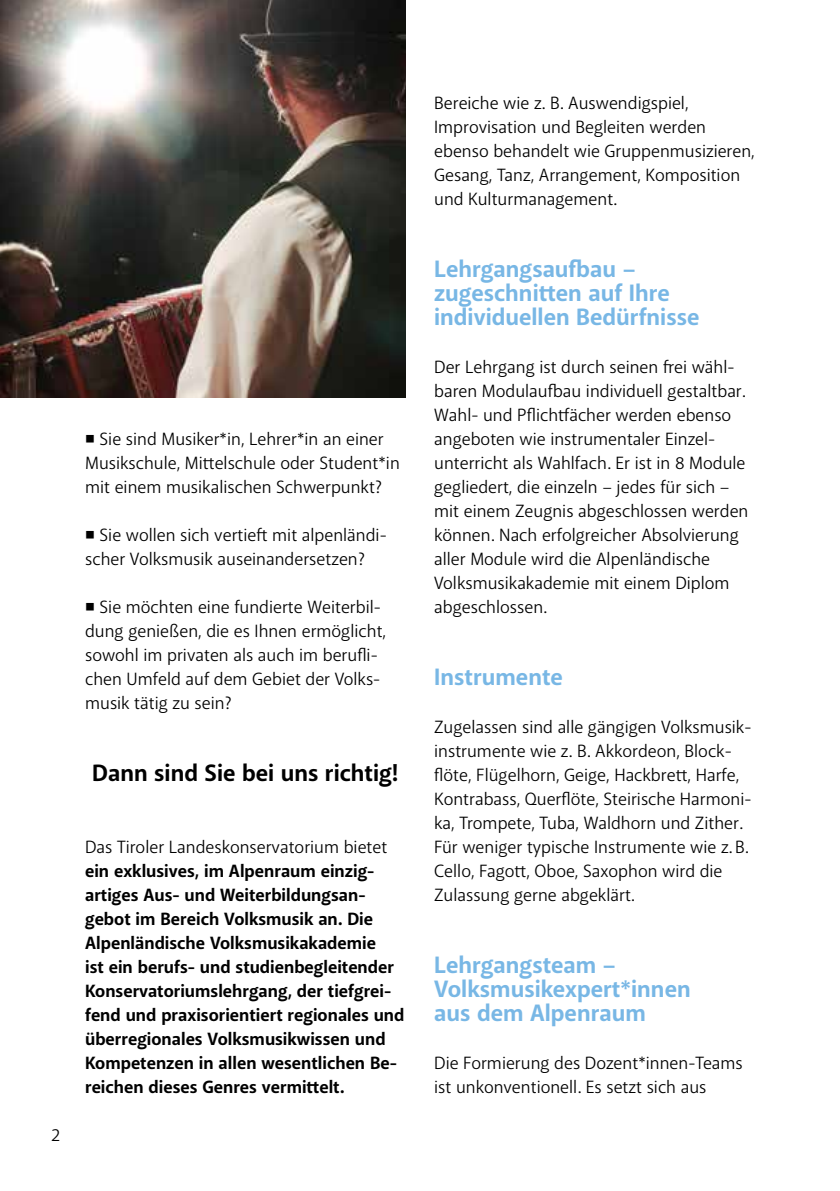
<style>
.page{position:relative;width:840px;height:1191px;background:#fff}
.page>*{position:absolute;margin:0;border:0;box-sizing:border-box;transform-origin:0 0}
.t1{font:700 24px/24px "Akagi Pro";color:#78b7e5}
.t2{font:700 24px "Akagi Pro";color:#000}
.t3{font:18px/24px "Akagi Pro";color:#000}
.t4{font:700 18px/24px "Akagi Pro";color:#000}
</style>
<div class="page">
<img style="left:0;top:0;width:405px;height:397px">
<p class="t3" style="left:51px;top:1123px;width:11px">2</p>
<p class="t3" style="left:85px;top:427px;width:316px">■ Sie sind Musiker*in, Lehrer*in an einer<br>Musikschule, Mittelschule oder Student*in mit einem musikalischen Schwerpunkt?</p>
<p class="t3" style="left:85px;top:523px;width:303px">■ Sie wollen sich vertieft mit alpenländi&shy;scher Volksmusik auseinandersetzen?</p>
<p class="t3" style="left:85px;top:595px;width:302px">■ Sie möchten eine fundierte Weiterbil&shy;dung genießen, die es Ihnen ermöglicht, sowohl im privaten als auch im berufli&shy;chen Umfeld auf dem Gebiet der Volks&shy;musik tätig zu sein?</p>
<h1 class="t2" style="left:92px;top:758px;width:308px">Dann sind Sie bei uns richtig!</h1>
<p class="t3" style="left:85px;top:835px;width:303px">Das Tiroler Landeskonservatorium bietet</p>
<p class="t4" style="left:85px;top:859px;width:321px">ein exklusives, im Alpenraum einzig&shy;artiges Aus- und Weiterbildungsan&shy;gebot im Bereich Volksmusik an. Die Alpenländische Volksmusikakademie<br>ist ein berufs- und studienbegleitender Konservatoriumslehrgang, der tiefgrei&shy;fend und praxisorientiert regionales und überregionales Volksmusikwissen und Kompetenzen in allen wesentlichen Be&shy;reichen dieses Genres vermittelt.</p>
<p class="t3" style="left:434px;top:91px;width:322px">Bereiche wie z. B. Auswendigspiel, Improvisation und Begleiten werden ebenso behandelt wie Gruppenmusizieren, Gesang, Tanz, Arrangement, Komposition und Kulturmanagement.</p>
<h1 class="t1" style="left:434px;top:257px;width:266px">Lehrgangsaufbau – zugeschnitten auf Ihre individuellen Bedürfnisse</h1>
<p class="t3" style="left:434px;top:355px;width:315px">Der Lehrgang ist durch seinen frei wähl&shy;baren Modulaufbau individuell gestaltbar.<br>Wahl- und Pflichtfächer werden ebenso angeboten wie instrumentaler Einzel&shy;unterricht als Wahlfach. Er ist in 8 Module gegliedert, die einzeln – jedes für sich – mit einem Zeugnis abgeschlossen werden können. Nach erfolgreicher Absolvierung aller Module wird die Alpenländische Volksmusikakademie mit einem Diplom abgeschlossen.</p>
<h1 class="t1" style="left:434px;top:665px;width:130px">Instrumente</h1>
<p class="t3" style="left:434px;top:715px;width:318px">Zugelassen sind alle gängigen Volksmusik&shy;instrumente wie z. B. Akkordeon, Block&shy;flöte, Flügelhorn, Geige, Hackbrett, Harfe, Kontrabass, Querflöte, Steirische Harmoni&shy;ka, Trompete, Tuba, Waldhorn und Zither.<br>Für weniger typische Instrumente wie z. B.<br>Cello, Fagott, Oboe, Saxophon wird die Zulassung gerne abgeklärt.</p>
<h1 class="t1" style="left:434px;top:953px;width:258px">Lehrgangsteam –<br>Volksmusikexpert*innen aus dem Alpenraum</h1>
<p class="t3" style="left:434px;top:1051px;width:310px">Die Formierung des Dozent*innen-Teams ist unkonventionell. Es setzt sich aus</p>
</div>
